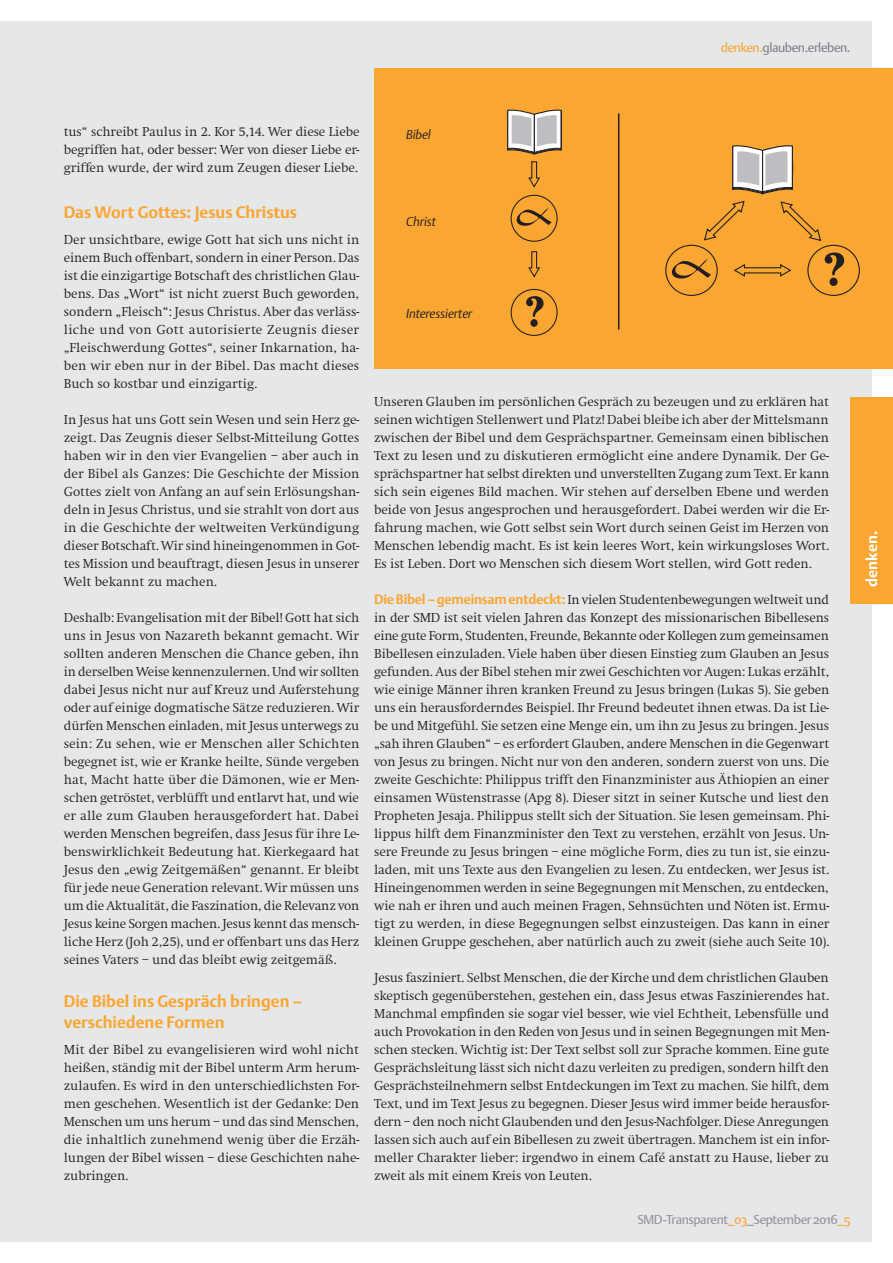
<style>
.page{position:relative;width:893px;height:1263px;background:#fff}
.page>*{position:absolute;margin:0;border:0;box-sizing:border-box;transform-origin:0 0}
.t1{font:700 16.5px/21px "DTL Argo ST";color:#faa633}
.t2{font:700 15px "DTL Argo ST";letter-spacing:.01em;color:#fff}
.t3{font:300 13.5px/18px "Swift EF";letter-spacing:-.005em;color:#231f20;text-align:justify}
.t4{font:12.75px "DTL Argo ST";letter-spacing:-.035em;color:#939598}
.t5{font:italic 12.75px "DTL Argo ST Light";letter-spacing:-.005em;color:#231f20}
.t6{font:12.75px "DTL Argo ST";letter-spacing:-.03em;color:#808285}
.s1{color:#faa633}
.s2{font-family:"DTL Argo ST";font-weight:700;color:#faa633}
</style>
<div class="page">
<div style="left:0;top:21px;width:872px;height:1221px;background:#e6e7e9"></div>
<div style="left:850px;top:398px;width:43px;height:206px;background:#faa633"></div>
<div style="left:374px;top:69px;width:519px;height:300px;background:#faa633"></div>
<svg style="left:507px;top:109px;width:54px;height:46px;background:#c5bbb0"></svg>
<svg style="left:528px;top:161px;width:12px;height:27px"></svg>
<svg style="left:510px;top:194px;width:48px;height:142px"></svg>
<svg style="left:665px;top:145px;width:195px;height:151px"></svg>
<hr style="left:618px;top:113px;width:1px;height:217px;background:#231f20">
<p class="t6" style="left:721px;top:40px;width:131px"><span class="s1">denken.</span>glauben.erleben.</p>
<p class="t3" style="left:64px;top:122px;width:297px">tus“ schreibt Paulus in 2. Kor 5,14. Wer diese Liebe begriffen hat, oder besser: Wer von dieser Liebe er&shy;griffen wurde, der wird zum Zeugen dieser Liebe.</p>
<p class="t1" style="left:64px;top:202px;width:235px">Das Wort Gottes: Jesus Christus</p>
<p class="t3" style="left:64px;top:230px;width:297px">Der unsichtbare, ewige Gott hat sich uns nicht in einem Buch offenbart, sondern in einer Person. Das ist die einzigartige Botschaft des christlichen Glau&shy;bens. Das „Wort“ ist nicht zuerst Buch geworden, sondern „Fleisch“: Jesus Christus. Aber das verläss&shy;liche und von Gott autorisierte Zeugnis dieser „Fleischwerdung Gottes“, seiner Inkarnation, ha&shy;ben wir eben nur in der Bibel. Das macht dieses Buch so kostbar und einzigartig.</p>
<p class="t3" style="left:64px;top:410px;width:297px">In Jesus hat uns Gott sein Wesen und sein Herz ge&shy;zeigt. Das Zeugnis dieser Selbst-Mitteilung Gottes haben wir in den vier Evangelien – aber auch in der Bibel als Ganzes: Die Geschichte der Mission Gottes zielt von Anfang an auf sein Erlösungshan&shy;deln in Jesus Christus, und sie strahlt von dort aus in die Geschichte der weltweiten Verkündigung dieser Botschaft. Wir sind hineingenommen in Got&shy;tes Mission und beauftragt, diesen Jesus in unserer Welt bekannt zu machen.</p>
<p class="t3" style="left:64px;top:608px;width:297px">Deshalb: Evangelisation mit der Bibel! Gott hat sich uns in Jesus von Nazareth bekannt gemacht. Wir sollten anderen Menschen die Chance geben, ihn in derselben Weise kennenzulernen. Und wir sollten dabei Jesus nicht nur auf Kreuz und Auferstehung oder auf einige dogmatische Sätze reduzieren. Wir dürfen Menschen einladen, mit Jesus unterwegs zu sein: Zu sehen, wie er Menschen aller Schichten begegnet ist, wie er Kranke heilte, Sünde vergeben hat, Macht hatte über die Dämonen, wie er Men&shy;schen getröstet, verblüfft und entlarvt hat, und wie er alle zum Glauben herausgefordert hat. Dabei werden Menschen begreifen, dass Jesus für ihre Le&shy;benswirklichkeit Bedeutung hat. Kierkegaard hat Jesus den „ewig Zeitgemäßen“ genannt. Er bleibt für jede neue Generation relevant. Wir müssen uns um die Aktualität, die Faszination, die Relevanz von Jesus keine Sorgen machen. Jesus kennt das mensch&shy;liche Herz (Joh 2,25), und er offenbart uns das Herz seines Vaters – und das bleibt ewig zeitgemäß.</p>
<p class="t1" style="left:64px;top:991px;width:240px">Die Bibel ins Gespräch bringen – verschiedene Formen</p>
<p class="t3" style="left:64px;top:1040px;width:297px">Mit der Bibel zu evangelisieren wird wohl nicht heißen, ständig mit der Bibel unterm Arm herum&shy;zulaufen. Es wird in den unterschiedlichsten For&shy;men geschehen. Wesentlich ist der Gedanke: Den Menschen um uns herum – und das sind Menschen, die inhaltlich zunehmend wenig über die Erzäh&shy;lungen der Bibel wissen – diese Geschichten nahe&shy;zubringen.</p>
<p class="t5" style="left:406px;top:127px;width:26px">Bibel</p>
<p class="t5" style="left:406px;top:214px;width:32px">Christ</p>
<p class="t5" style="left:406px;top:306px;width:68px">Interessierter</p>
<p class="t3" style="left:374px;top:392px;width:457px">Unseren Glauben im persönlichen Gespräch zu bezeugen und zu erklären hat seinen wichtigen Stellenwert und Platz! Dabei bleibe ich aber der Mittelsmann zwischen der Bibel und dem Gesprächspartner. Gemeinsam einen biblischen Text zu lesen und zu diskutieren ermöglicht eine andere Dynamik. Der Ge&shy;sprächspartner hat selbst direkten und unverstellten Zugang zum Text. Er kann sich sein eigenes Bild machen. Wir stehen auf derselben Ebene und werden beide von Jesus angesprochen und herausgefordert. Dabei werden wir die Er&shy;fahrung machen, wie Gott selbst sein Wort durch seinen Geist im Herzen von Menschen lebendig macht. Es ist kein leeres Wort, kein wirkungsloses Wort.<br>Es ist Leben. Dort wo Menschen sich diesem Wort stellen, wird Gott reden.</p>
<p class="t3" style="left:374px;top:590px;width:457px"><span class="s2">Die Bibel – gemeinsam entdeckt:</span> In vielen Studentenbewegungen weltweit und in der SMD ist seit vielen Jahren das Konzept des missionarischen Bibellesens eine gute Form, Studenten, Freunde, Bekannte oder Kollegen zum gemeinsamen Bibellesen einzuladen. Viele haben über diesen Einstieg zum Glauben an Jesus gefunden. Aus der Bibel stehen mir zwei Geschichten vor Augen: Lukas erzählt, wie einige Männer ihren kranken Freund zu Jesus bringen (Lukas 5). Sie geben uns ein herausforderndes Beispiel. Ihr Freund bedeutet ihnen etwas. Da ist Lie&shy;be und Mitgefühl. Sie setzen eine Menge ein, um ihn zu Jesus zu bringen. Jesus „sah ihren Glauben“ – es erfordert Glauben, andere Menschen in die Gegenwart von Jesus zu bringen. Nicht nur von den anderen, sondern zuerst von uns. Die zweite Geschichte: Philippus trifft den Finanzminister aus Äthiopien an einer einsamen Wüstenstrasse (Apg 8). Dieser sitzt in seiner Kutsche und liest den Propheten Jesaja. Philippus stellt sich der Situation. Sie lesen gemeinsam. Phi&shy;lippus hilft dem Finanzminister den Text zu verstehen, erzählt von Jesus. Un&shy;sere Freunde zu Jesus bringen – eine mögliche Form, dies zu tun ist, sie einzu&shy;laden, mit uns Texte aus den Evangelien zu lesen. Zu entdecken, wer Jesus ist.<br>Hineingenommen werden in seine Begegnungen mit Menschen, zu entdecken, wie nah er ihren und auch meinen Fragen, Sehnsüchten und Nöten ist. Ermu&shy;tigt zu werden, in diese Begegnungen selbst einzusteigen. Das kann in einer kleinen Gruppe geschehen, aber natürlich auch zu zweit (siehe auch Seite 10).</p>
<p class="t3" style="left:374px;top:968px;width:457px">Jesus fasziniert. Selbst Menschen, die der Kirche und dem christlichen Glauben skeptisch gegenüberstehen, gestehen ein, dass Jesus etwas Faszinierendes hat.<br>Manchmal empfinden sie sogar viel besser, wie viel Echtheit, Lebensfülle und auch Provokation in den Reden von Jesus und in seinen Begegnungen mit Men&shy;schen stecken. Wichtig ist: Der Text selbst soll zur Sprache kommen. Eine gute Gesprächsleitung lässt sich nicht dazu verleiten zu predigen, sondern hilft den Gesprächsteilnehmern selbst Entdeckungen im Text zu machen. Sie hilft, dem Text, und im Text Jesus zu begegnen. Dieser Jesus wird immer beide herausfor&shy;dern – den noch nicht Glaubenden und den Jesus-Nachfolger. Diese Anregungen lassen sich auch auf ein Bibellesen zu zweit übertragen. Manchem ist ein infor&shy;meller Charakter lieber: irgendwo in einem Café anstatt zu Hause, lieber zu zweit als mit einem Kreis von Leuten.</p>
<p class="t4" style="left:637px;top:1212px;width:214px">SMD-Transparent<span class="s1">_03</span>_September 2016<span class="s1">_5</span></p>
<p class="t2" style="left:863px;top:587px;width:58px;rotate:-90deg">denken.</p>
</div>
